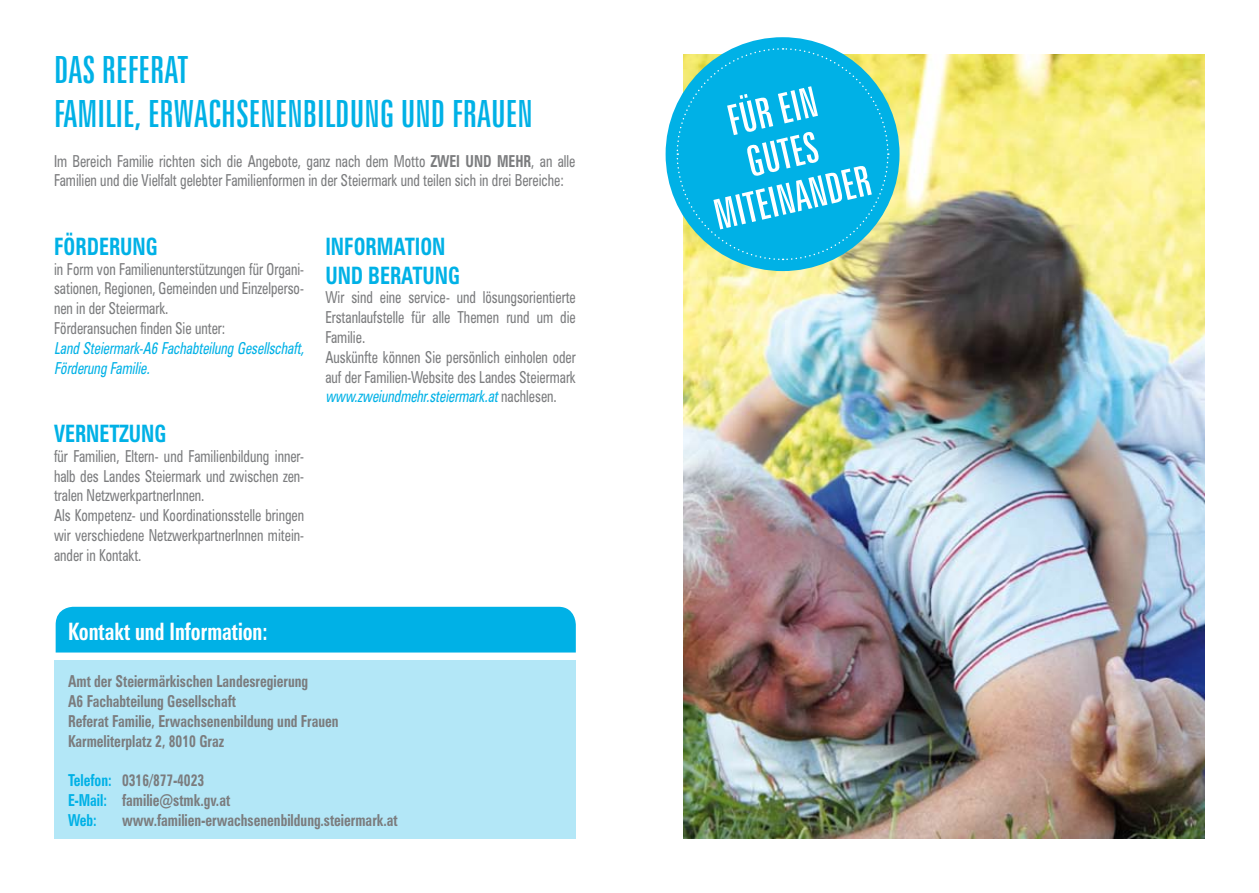
<style>
.page{position:relative;width:1259px;height:893px;background:#fff}
.page>*{position:absolute;margin:0;border:0;box-sizing:border-box;transform-origin:0 0}
.t1{font:extra-condensed 42px "Zurich BT";color:#fff}
.t2{font:extra-condensed 37.5px/44.4px "Zurich BT";color:#00b1e6}
.t3{font:700 condensed 24px/28.8px "Zurich BT";color:#00b1e6;scale:.83 1}
.t4{font:700 condensed 24px "Zurich BT";color:#fff;scale:.83 1}
.t5{font:condensed 16.5px/19.8px "Zurich BT";color:#7b7c7e;scale:.83 1}
.t6{font:700 condensed 16.5px/19.8px "Zurich BT";color:#7b7c7e;scale:.83 1}
.t7{font:italic condensed 16.5px/19.8px "Zurich BT";color:#00b1e6;scale:.83 1}
.s1{font-weight:700}
.s2{font-style:italic;color:#00b1e6}
.s3{color:#00b1e6}
</style>
<div class="page">
<img style="left:683px;top:54px;width:522px;height:785px">
<div style="left:665px;top:37px;width:234px;height:234px;background:#00b1e6;border-radius:50%"></div>
<div style="left:54px;top:660px;width:522px;height:178px;background:#b3e7f7"></div>
<div style="left:56px;top:607px;width:520px;height:45px;background:#00b1e6"></div>
<svg style="left:676px;top:47px;width:213px;height:214px"></svg>
<h2 class="t2" style="left:54px;top:48px;width:136px">DAS REFERAT<br>FAMILIE, ERWACH</h2>
<h2 class="t2" style="left:236px;top:92px;width:283px">SENENBILDUNG UND FRAUEN</h2>
<p class="t5" style="left:54px;top:151px;width:630px">Im Bereich Familie richten sich die Angebote, ganz nach dem Motto <span class="s1">ZWEI UND MEHR</span>, an alle<br>Familien und die Vielfalt gelebter Familienformen in der Steiermark und teilen sich in drei Bereiche:</p>
<h3 class="t3" style="left:54px;top:232px;width:126px">FÖRDERUNG</h3>
<p class="t5" style="left:54px;top:259px;width:303px">in Form von Familienunterstützungen für Organi&shy;sationen, Regionen, Gemeinden und Einzelperso&shy;nen in der Steiermark.<br>Förderansuchen finden Sie unter:</p>
<p class="t7" style="left:54px;top:338px;width:307px">LandSteiermark-A6 Fachabteilung Gesellschaft,<br>Förderung Familie.</p>
<h3 class="t3" style="left:54px;top:419px;width:137px">VERNETZUNG</h3>
<p class="t5" style="left:54px;top:446px;width:303px">für Familien, Eltern- und Familienbildung inner&shy;halb des Landes Steiermark und zwischen zen&shy;tralen NetzwerkpartnerInnen.<br>Als Kompetenz- und Koordinationsstelle bringen wir verschiedene NetzwerkpartnerInnen mitein&shy;ander in Kontakt.</p>
<h3 class="t3" style="left:325px;top:232px;width:146px">INFORMATION und</h3>
<h3 class="t3" style="left:368px;top:260px;width:112px">BERATUNG</h3>
<p class="t5" style="left:325px;top:288px;width:303px">Wir sind eine service- und lösungsorientierte Erstanlaufstelle für alle Themen rund um die Familie.<br>Auskünfte können Sie persönlich einholen oder auf der Familien-Website des Landes Steiermark <span class="s2">www.zweiundmehr.steiermark.at</span>n a c h l e s e n .</p>
<h3 class="t4" style="left:68px;top:616px;width:242px">Kontakt und Information:</h3>
<p class="t6" style="left:68px;top:671px;width:327px">Amt der Steiermärkischen Landesregierung<br>A6 Fachabteilung Gesellschaft<br>Referat Familie, Erwachsenenbildung und Frauen Karmeliterplatz 2, 8010 Graz</p>
<p class="t6" style="left:68px;top:770px;width:197px"><span class="s3">Telefon:</span> 0316/877-4023<br><span class="s3">E-Mail:</span> familie@stmk.gv.at<br><span class="s3">Web:</span></p>
<p class="t6" style="left:122px;top:810px;width:334px">www.familien-erwachsenenbildung.steiermark.at</p>
<h1 class="t1" style="left:723px;top:98px;width:75px;rotate:-13deg">FÜR EIN</h1>
<h1 class="t1" style="left:742px;top:139px;width:74px;rotate:-13deg">GUTES</h1>
<h1 class="t1" style="left:709px;top:192px;width:66px;rotate:-13deg">MITEINANDE</h1>
</div>
